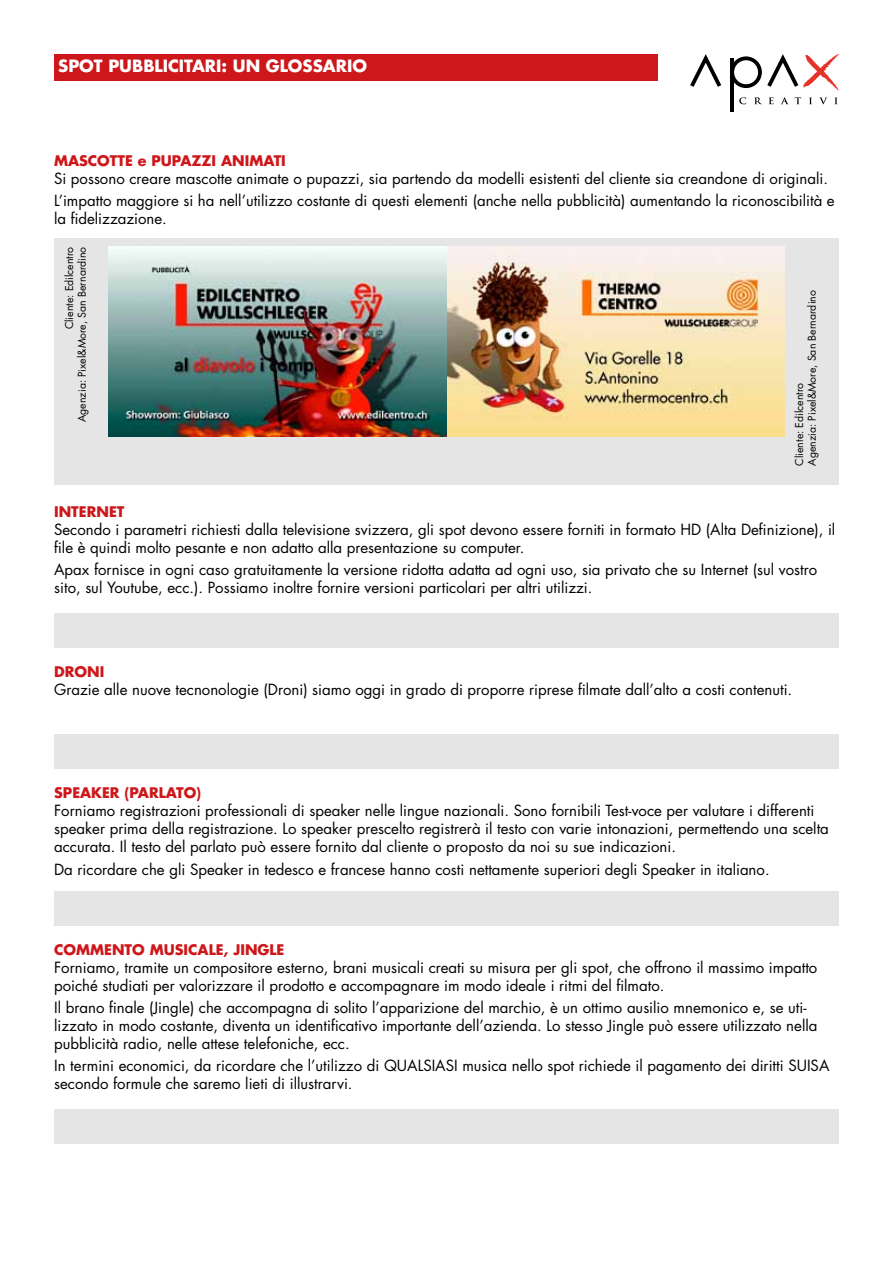
<style>
.page{position:relative;width:893px;height:1263px;background:#fff}
.page>*{position:absolute;margin:0;border:0;box-sizing:border-box;transform-origin:0 0}
.t1{font:700 16.5px "Futura";color:#fff}
.t2{font:15px/18px "Futura";color:#000}
.t3{font:700 14.25px "Futura";color:#cd171a}
.t4{font:10.5px/12.6px "Futura";color:#000;text-align:right}
</style>
<div class="page">
<div style="left:54px;top:891px;width:785px;height:34px;background:#e5e5e5"></div>
<div style="left:54px;top:734px;width:785px;height:34px;background:#e5e5e5"></div>
<div style="left:54px;top:613px;width:785px;height:34px;background:#e5e5e5"></div>
<div style="left:54px;top:1110px;width:785px;height:34px;background:#e5e5e5"></div>
<div style="left:54px;top:54px;width:604px;height:26px;background:#cd171a"></div>
<hr style="left:730px;top:59px;width:4px;height:53px;background:#000">
<svg style="left:690px;top:54px;width:31px;height:33px"></svg>
<svg style="left:730px;top:54px;width:109px;height:37px"></svg>
<svg style="left:739px;top:97px;width:7px;height:7px"></svg>
<svg style="left:754px;top:97px;width:8px;height:7px"></svg>
<svg style="left:769px;top:97px;width:5px;height:7px"></svg>
<svg style="left:781px;top:97px;width:20px;height:7px"></svg>
<svg style="left:809px;top:97px;width:3px;height:7px"></svg>
<svg style="left:819px;top:97px;width:8px;height:7px"></svg>
<svg style="left:834px;top:97px;width:4px;height:7px"></svg>
<div style="left:54px;top:238px;width:785px;height:247px;background:#e5e5e5"></div>
<img style="left:108px;top:247px;width:676px;height:190px">
<p class="t1" style="left:58px;top:55px;width:310px">SPOT PUBBLICITARI: UN GLOSSARIO</p>
<p class="t3" style="left:54px;top:151px;width:233px">MASCOTTE e PUPAZZI ANIMATI</p>
<p class="t2" style="left:54px;top:167px;width:782px;line-height:22.2px">Si possono creare mascotte animate o pupazzi, sia partendo da modelli esistenti del cliente sia creandone di originali.<br>L’impatto maggiore si ha nell’utilizzo costante di questi elementi (anche nella pubblicità) aumentando la riconoscibilità e</p>
<p class="t2" style="left:54px;top:209px;width:114px">la fidelizzazione.</p>
<p class="t4" style="left:63px;top:422px;width:177px;rotate:-90deg">Cliente: Edilcentro<br>Agenzia: Pixel&amp;More, San Bernardino</p>
<p class="t4" style="left:793px;top:466px;width:177px;text-align:left;rotate:-90deg">Cliente: Edilcentro<br>Agenzia: Pixel&amp;More, San Bernardino</p>
<p class="t3" style="left:54px;top:502px;width:72px">INTERNET</p>
<p class="t2" style="left:54px;top:520px;width:783px">Secondo i parametri richiesti dalla televisione svizzera, gli spot devono essere forniti in formato HD (Alta Definizione), il file è quindi molto pesante e non adatto alla presentazione su computer.</p>
<p class="t2" style="left:54px;top:560px;width:765px">Apax fornisce in ogni caso gratuitamente la versione ridotta adatta ad ogni uso, sia privato che su Internet (sul vostro sito, sul Youtube, ecc.). Possiamo inoltre fornire versioni particolari per altri utilizzi.</p>
<p class="t3" style="left:54px;top:662px;width:52px">DRONI</p>
<p class="t2" style="left:54px;top:681px;width:740px">Grazie alle nuove tecnonologie (Droni) siamo oggi in grado di proporre riprese filmate dall’alto a costi contenuti.</p>
<p class="t3" style="left:54px;top:783px;width:149px">SPEAKER (PARLATO)</p>
<p class="t2" style="left:54px;top:802px;width:776px">Forniamo registrazioni professionali di speaker nelle lingue nazionali. Sono fornibili Test-voce per valutare i differenti speaker prima della registrazione. Lo speaker prescelto registrerà il testo con varie intonazioni, permettendo una scelta accurata. Il testo del parlato può essere fornito dal cliente o proposto da noi su sue indicazioni.</p>
<p class="t2" style="left:54px;top:860px;width:717px">Da ricordare che gli Speaker in tedesco e francese hanno costi nettamente superiori degli Speaker in italiano.</p>
<p class="t3" style="left:54px;top:940px;width:232px">COMMENTO MUSICALE, JINGLE</p>
<p class="t2" style="left:54px;top:958px;width:765px">Forniamo, tramite un compositore esterno, brani musicali creati su misura per gli spot, che offrono il massimo impatto poiché studiati per valorizzare il prodotto e accompagnare im modo ideale i ritmi del filmato.</p>
<p class="t2" style="left:54px;top:998px;width:765px">Il brano finale (Jingle) che accompagna di solito l’apparizione del marchio, è un ottimo ausilio mnemonico e, se uti&shy;lizzato in modo costante, diventa un identificativo importante dell’azienda. Lo stesso Jingle può essere utilizzato nella pubblicità radio, nelle attese telefoniche, ecc.</p>
<p class="t2" style="left:54px;top:1057px;width:777px">In termini economici, da ricordare che l’utilizzo di QUALSIASI musica nello spot richiede il pagamento dei diritti SUISA secondo formule che saremo lieti di illustrarvi.</p>
</div>
